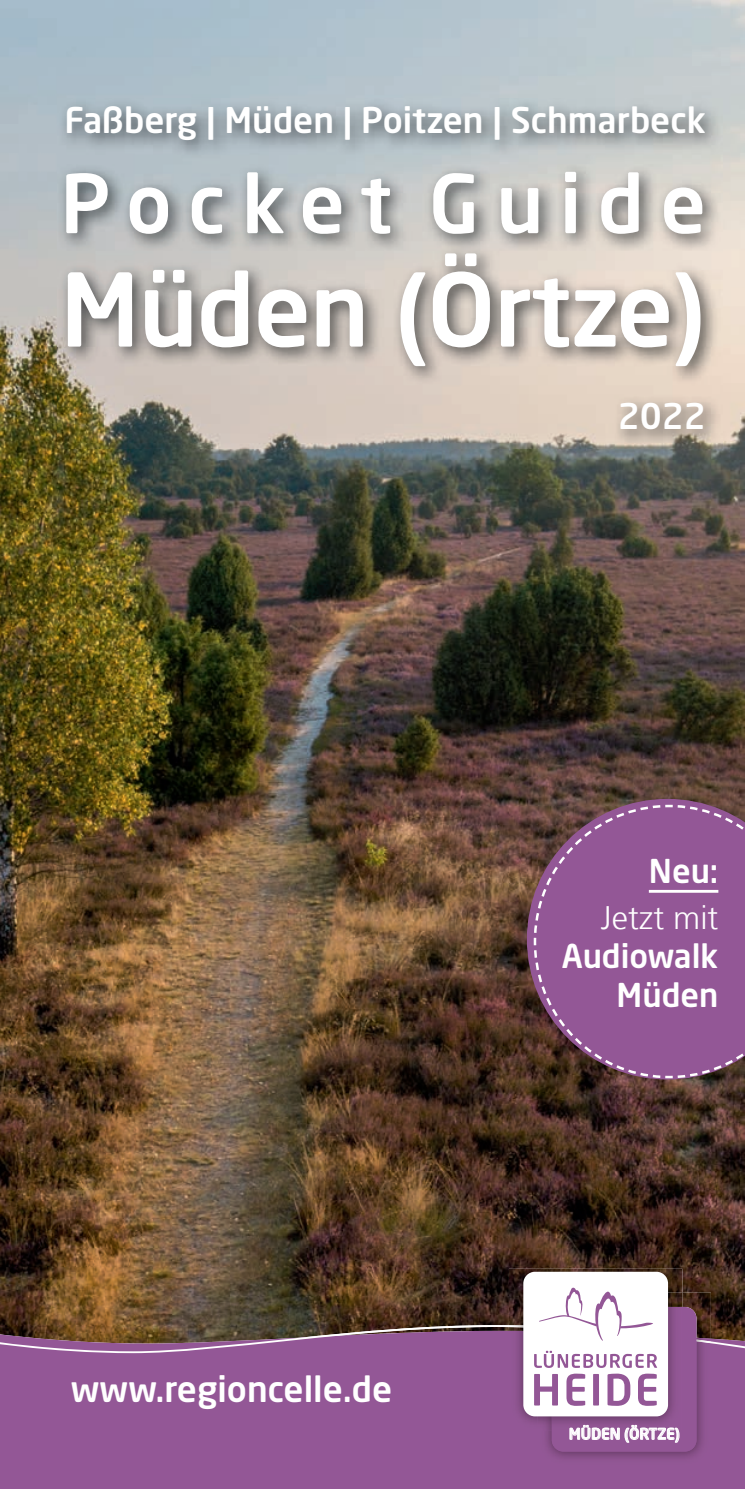
<style>
.page{position:relative;width:745px;height:1489px;background:#fff}
.page>*{position:absolute;margin:0;border:0;box-sizing:border-box;transform-origin:0 0}
.t1{font:500 100px "Neo Sans Pro";letter-spacing:-.01em;color:#fff}
.t2{font:500 80px "Neo Sans Pro";letter-spacing:.205em;color:#fff}
.t3{font:500 35px "Neo Sans Pro";color:#fff}
.t4{font:500 32.5px/39px "Neo Sans Pro";color:#fff;text-align:right}
.t5{font:300 32.5px "Frutiger LT Com";color:#fff}
.t6{font:500 15px "Neo Sans Pro";color:#fff}
</style>
<div class="page">
<img style="left:0;top:0;width:744px;height:1284px">
<div style="left:0;top:1367px;width:744px;height:121px;background:#935796"></div>
<img style="left:537px;top:1367px;width:173px;height:98px">
<div style="left:551px;top:1306px;width:145px;height:145px;background:#935796;border-radius:12px"></div>
<img style="left:508px;top:1268px;width:174px;height:16px">
<img style="left:508px;top:1367px;width:43px;height:63px">
<img style="left:551px;top:1367px;width:123px;height:63px">
<div style="left:523px;top:1271px;width:144px;height:145px;background:#fff;border-radius:12px"></div>
<svg style="left:534px;top:1374px;width:23px;height:31px"></svg>
<svg style="left:566px;top:1373px;width:19px;height:32px"></svg>
<svg style="left:592px;top:1373px;width:6px;height:32px"></svg>
<svg style="left:607px;top:1373px;width:23px;height:32px"></svg>
<svg style="left:638px;top:1373px;width:18px;height:32px"></svg>
<svg style="left:0;top:1284px;width:744px;height:83px"></svg>
<svg style="left:568px;top:1424px;width:111px;height:19px"></svg>
<svg style="left:526px;top:798px;width:218px;height:281px;background:#614242"></svg>
<svg style="left:532px;top:803px;width:212px;height:276px;background:#8c558a"></svg>
<hr style="left:648px;top:889px;width:70px;height:3px;background:#fff">
<img style="left:58px;top:98px;width:663px;height:350px">
<p class="t3" style="left:64px;top:98px;width:642px">Faßberg | Müden | Poitzen | Schmarbeck</p>
<h2 class="t2" style="left:60px;top:153px;width:647px">Pocket Guide</h2>
<h1 class="t1" style="left:60px;top:246px;width:646px">Müden (Örtze)</h1>
<p class="t3" style="left:617px;top:394px;width:90px">2022</p>
<p class="t3" style="left:71px;top:1367px;width:322px">www.regioncelle.de</p>
<p class="t4" style="left:648px;top:850px;width:71px">Neu:</p>
<p class="t5" style="left:600px;top:898px;width:119px">Jetzt mit</p>
<p class="t4" style="left:561px;top:935px;width:158px">Audiowalk<br>Müden</p>
<p class="t6" style="left:568px;top:1424px;width:112px">MÜDEN (ÖRTZE)</p>
</div>
